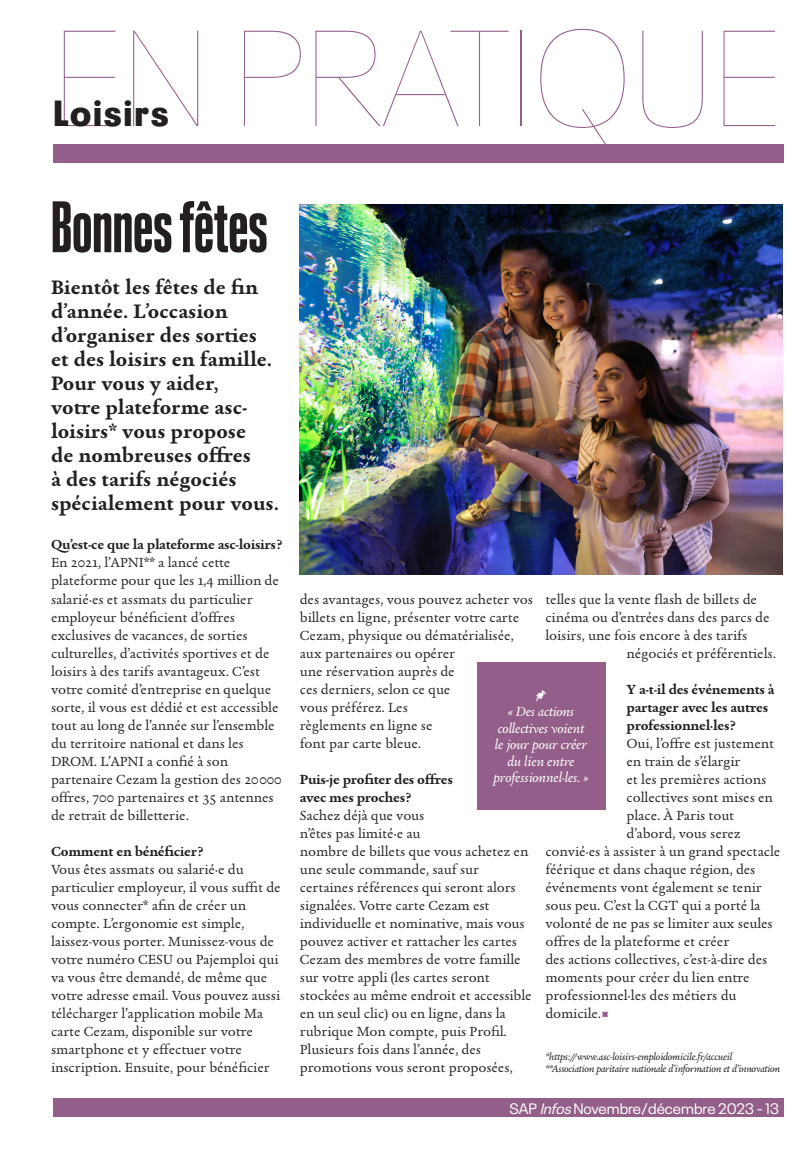
<style>
.page{position:relative;width:808px;height:1149px;background:#fff}
.page>*{position:absolute;margin:0;border:0;box-sizing:border-box;transform-origin:0 0}
.t1{font:200 135px "Neue Plak";color:#935e89}
.t2{font:700 72px "Neue Plak Comp";color:#231f20}
.t3{font:900 36px "Neue Plak";letter-spacing:.05em;color:#231f20}
.t4{font:700 21px/24px "Garalda";color:#231f20}
.t5{font:15px "Neue Plak";color:#fff}
.t6{font:14.25px/18px "Garalda";letter-spacing:-.01em;color:#231f20}
.t7{font:700 14.25px/18px "Garalda";letter-spacing:-.02em;color:#231f20}
.t8{font:italic 14.25px/16.5px "Garalda";letter-spacing:-.015em;color:#fff;text-align:center}
.t9{font:italic 10.5px "Garalda";letter-spacing:-.03em;color:#231f20}
.s1{color:#935e89}
.s2{font-style:italic}
</style>
<div class="page">
<div style="left:53px;top:1098px;width:730px;height:18px;background:#935e89"></div>
<div style="left:53px;top:144px;width:730px;height:18px;background:#935e89"></div>
<img style="left:300px;top:204px;width:482px;height:370px">
<div style="left:477px;top:661px;width:128px;height:148px;background:#935e89"></div>
<p class="t1" style="left:53px;top:-20px;width:731px">EN PRATIQUE</p>
<p class="t3" style="left:53px;top:84px;width:117px">Loisirs</p>
<p class="t2" style="left:51px;top:179px;width:218px">Bonnes fêtes</p>
<p class="t4" style="left:51px;top:275px;width:229px">Bientôt les fêtes de fin d’année. L’occasion d’organiser des sorties et des loisirs en famille.<br>Pour vous y aider,<br>votre plateforme asc&shy;loisirs* vous propose<br>de nombreuses offres<br>à des tarifs négociés spécialement pour vous.</p>
<p class="t7" style="left:51px;top:536px;width:233px">Qu’est-ce que la plateforme asc-loisirs ?</p>
<p class="t6" style="left:51px;top:554px;width:232px">En 2021, l’APNI** a lancé cette plateforme pour que les 1,4 million de salarié·es et assmats du particulier employeur bénéficient d’offres exclusives de vacances, de sorties culturelles, d’activités sportives et de loisirs à des tarifs avantageux. C’est votre comité d’entreprise en quelque sorte, il vous est dédié et est accessible tout au long de l’année sur l’ensemble du territoire national et dans les DROM. L’APNI a confié à son partenaire Cezam la gestion des 20 000 offres, 700 partenaires et 35 antennes de retrait de billetterie.</p>
<p class="t7" style="left:51px;top:842px;width:154px">Comment en bénéficier ?</p>
<p class="t6" style="left:51px;top:860px;width:231px">Vous êtes assmats ou salarié·e du particulier employeur, il vous suffit de vous connecter* afin de créer un compte. L’ergonomie est simple, laissez-vous porter. Munissez-vous de votre numéro CESU ou Pajemploi qui va vous être demandé, de même que votre adresse email. Vous pouvez aussi télécharger l’application mobile Ma carte Cezam, disponible sur votre smartphone et y effectuer votre inscription. Ensuite, pour bénéficier</p>
<p class="t6" style="left:300px;top:590px;width:235px">des avantages, vous pouvez acheter vos billets en ligne, présenter votre carte<br>Cezam, physique ou dématérialisée, aux partenaires ou opérer<br>une réservation auprès de<br>ces derniers, selon ce que<br>vous préférez. Les<br>règlements en ligne se<br>font par carte bleue.</p>
<p class="t7" style="left:300px;top:770px;width:155px">Puis-je profiter des offres avec mes proches ?</p>
<p class="t6" style="left:300px;top:806px;width:234px">Sachez déjà que vous<br>n’êtes pas limité·e au<br>nombre de billets que vous achetez en une seule commande, sauf sur certaines références qui seront alors signalées. Votre carte Cezam est individuelle et nominative, mais vous pouvez activer et rattacher les cartes Cezam des membres de votre famille sur votre appli (les cartes seront stockées au même endroit et accessible en un seul clic) ou en ligne, dans la rubrique Mon compte, puis Profil.<br>Plusieurs fois dans l’année, des promotions vous seront proposées,</p>
<p class="t6" style="left:545px;top:590px;width:213px">telles que la vente flash de billets de</p>
<p class="t6" style="left:545px;top:608px;width:226px">cinéma ou d’entrées dans des parcs de</p>
<p class="t6" style="left:545px;top:626px;width:203px">loisirs, une fois encore à des tarifs</p>
<p class="t6" style="left:626px;top:644px;width:151px">négociés et préférentiels.</p>
<p class="t7" style="left:626px;top:680px;width:150px">Y a-t-il des événements à partager avec les autres professionnel·les ?</p>
<p class="t6" style="left:626px;top:734px;width:149px">Oui, l’offre est justement</p>
<p class="t6" style="left:626px;top:752px;width:116px">en train de s’élargir</p>
<p class="t6" style="left:626px;top:770px;width:141px">et les premières actions</p>
<p class="t6" style="left:626px;top:788px;width:148px">collectives sont mises en</p>
<p class="t6" style="left:626px;top:806px;width:109px">place. À Paris tout</p>
<p class="t6" style="left:626px;top:824px;width:116px">d’abord, vous serez</p>
<p class="t6" style="left:545px;top:842px;width:236px">convié·es à assister à un grand spectacle</p>
<p class="t6" style="left:545px;top:860px;width:212px">féérique et dans chaque région, des</p>
<p class="t6" style="left:545px;top:878px;width:218px">événements vont également se tenir</p>
<p class="t6" style="left:545px;top:896px;width:217px">sous peu. C’est la CGT qui a porté la</p>
<p class="t6" style="left:545px;top:914px;width:229px">volonté de ne pas se limiter aux seules</p>
<p class="t6" style="left:545px;top:932px;width:185px">offres de la plateforme et créer</p>
<p class="t6" style="left:545px;top:950px;width:224px">des actions collectives, c’est-à-dire des</p>
<p class="t6" style="left:545px;top:968px;width:206px">moments pour créer du lien entre</p>
<p class="t6" style="left:545px;top:986px;width:193px">professionnel·les des métiers du</p>
<p class="t6" style="left:545px;top:1004px;width:65px">domicile.<span class="s1">■</span></p>
<p class="t9" style="left:545px;top:1048px;width:188px">*https://www.asc-loisirs-emploidomicile.fr/accueil</p>
<p class="t9" style="left:545px;top:1060px;width:236px">**Association paritaire nationale d’information et d’innovation</p>
<p class="t8" style="left:535px;top:687px;width:14px">P</p>
<p class="t8" style="left:493px;top:704px;width:97px">« Des actions collectives voient le jour pour créer du lien entre professionnel·les. »</p>
<p class="t5" style="left:510px;top:1096px;width:271px">SAP <span class="s2">Infos</span>Novembre/décembre 2023 - 13</p>
</div>
